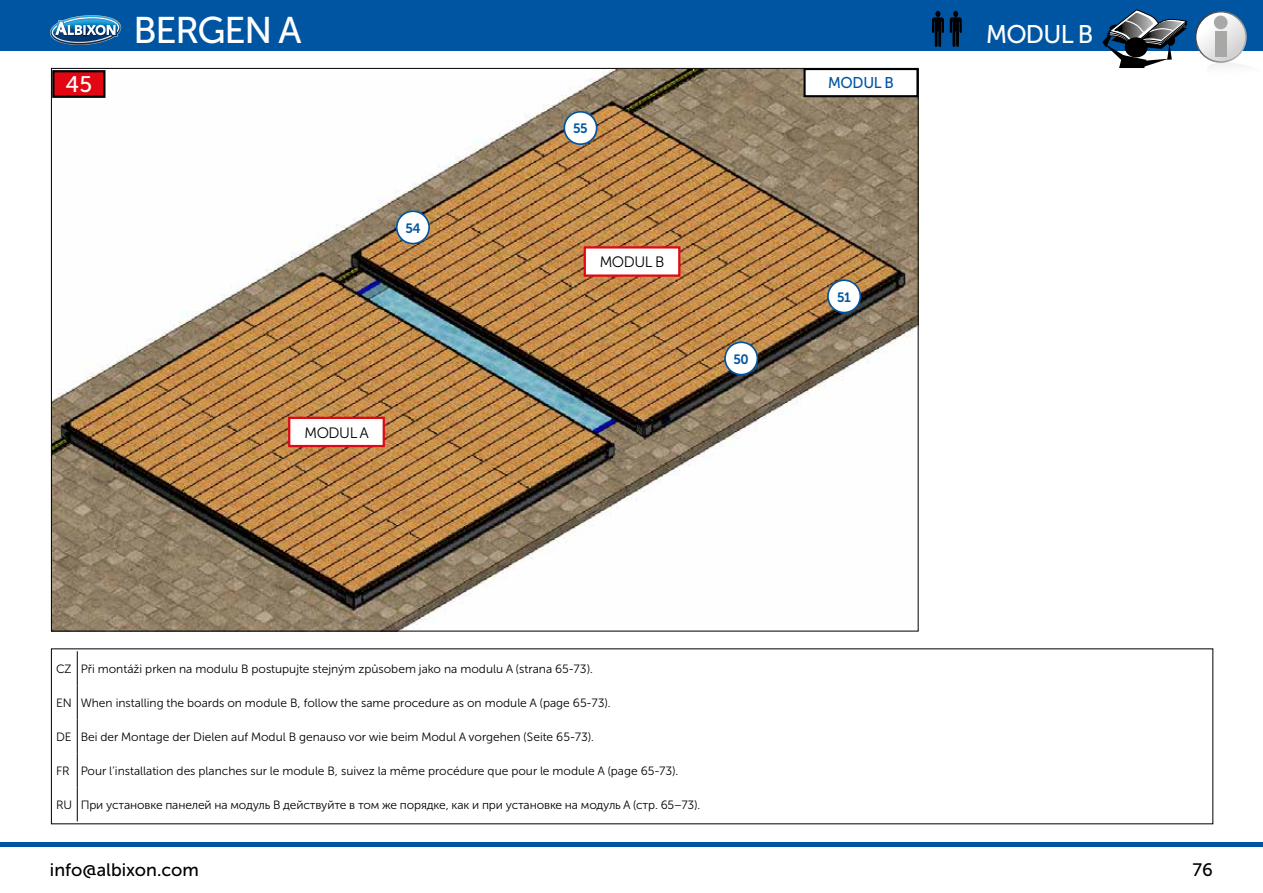
<style>
.page{position:relative;width:1263px;height:893px;background:#fff}
.page>*{position:absolute;margin:0;border:0;box-sizing:border-box;transform-origin:0 0}
.t1{font:37.05px "Museo Sans Cyrl 500";letter-spacing:-.03em;color:#fff}
.t2{font:25.5px "Museo Sans Cyrl 500";letter-spacing:-.03em;color:#fff}
.t3{font:22.5px "Museo Sans Cyrl 500";color:#fff}
.t4{font:18px "Museo Sans Cyrl 500";color:#000}
.t5{font:15.6px "Museo Sans Cyrl 500";letter-spacing:-.02em;color:#0055a3;scale:.96 1}
.t6{font:15px "Museo Sans Cyrl 300";letter-spacing:-.03em;color:#000}
.t7{font:13.5px "Museo Sans Cyrl 700";letter-spacing:-.03em;color:#0055a3}
.t8{font:12px "Museo Sans Cyrl 300";color:#000}
</style>
<div class="page">
<div style="left:0;top:0;width:1263px;height:51px;background:#0055a3"></div>
<hr style="left:0;top:842px;width:1263px;height:4px;background:#0055a3">
<svg style="left:1196px;top:12px;width:50px;height:50px"></svg>
<div style="left:1195px;top:11px;width:52px;height:52px;border:2px solid #fff;border-radius:50%"></div>
<svg style="left:1209px;top:62px;width:32px;height:5px"></svg>
<div style="left:1215px;top:32px;width:11px;height:25px;background:#a8a8a7"></div>
<div style="left:1214px;top:16px;width:13px;height:13px;background:#a8a8a7;border-radius:50%"></div>
<svg style="left:1102px;top:10px;width:85px;height:58px"></svg>
<svg style="left:50px;top:15px;width:71px;height:30px"></svg>
<img style="left:53px;top:70px;width:863px;height:559px">
<div style="left:53px;top:71px;width:51px;height:26px;background:#e30613"></div>
<div style="left:52px;top:70px;width:53px;height:28px;border:2px solid #000"></div>
<div style="left:828px;top:280px;width:32px;height:33px;background:#fff;border-radius:50%"></div>
<div style="left:827px;top:279px;width:34px;height:34px;border:2px solid #0055a3;border-radius:50%"></div>
<div style="left:725px;top:342px;width:32px;height:33px;background:#fff;border-radius:50%"></div>
<div style="left:724px;top:341px;width:34px;height:34px;border:2px solid #0055a3;border-radius:50%"></div>
<div style="left:397px;top:211px;width:32px;height:33px;background:#fff;border-radius:50%"></div>
<div style="left:396px;top:210px;width:34px;height:34px;border:2px solid #0055a3;border-radius:50%"></div>
<div style="left:564px;top:112px;width:33px;height:32px;background:#fff;border-radius:50%"></div>
<div style="left:563px;top:111px;width:34px;height:34px;border:2px solid #0055a3;border-radius:50%"></div>
<hr style="left:77px;top:651px;width:1px;height:34px;background:#000">
<hr style="left:77px;top:685px;width:1px;height:34px;background:#000">
<hr style="left:77px;top:719px;width:1px;height:34px;background:#000">
<hr style="left:77px;top:753px;width:1px;height:34px;background:#000">
<hr style="left:77px;top:787px;width:1px;height:34px;background:#000">
<div style="left:289px;top:418px;width:95px;height:28px;background:#fff"></div>
<div style="left:288px;top:417px;width:97px;height:30px;border:2px solid #e30613"></div>
<div style="left:585px;top:247px;width:94px;height:29px;background:#fff"></div>
<div style="left:584px;top:246px;width:96px;height:31px;border:2px solid #e30613"></div>
<svg style="left:932px;top:11px;width:12px;height:36px"></svg>
<svg style="left:950px;top:11px;width:12px;height:36px"></svg>
<div style="left:804px;top:69px;width:113px;height:27px;background:#fff"></div>
<div style="left:803px;top:68px;width:115px;height:29px;border:2px solid #000"></div>
<h3 class="t3" style="left:66px;top:72px;width:28px">45</h3>
<h1 class="t1" style="left:134px;top:10px;width:170px">BERGEN A</h1>
<p class="t7" style="left:405px;top:220px;width:17px">54</p>
<p class="t6" style="left:305px;top:424px;width:66px">MODUL A</p>
<p class="t7" style="left:573px;top:121px;width:16px">55</p>
<p class="t6" style="left:600px;top:254px;width:66px">MODUL B</p>
<p class="t7" style="left:733px;top:351px;width:17px">50</p>
<h3 class="t5" style="left:828px;top:75px;width:70px">MODUL B</h3>
<p class="t7" style="left:837px;top:289px;width:15px">51</p>
<p class="t8" style="left:56px;top:662px;width:538px">CZ Při montáži prken na modulu B postupujte stejným způsobem jako na modulu A (strana 65-73).</p>
<p class="t8" style="left:56px;top:696px;width:556px">EN When installing the boards on module B, follow the same procedure as on module A (page 65-73).</p>
<p class="t8" style="left:56px;top:730px;width:539px">DE Bei der Montage der Dielen auf Modul B genauso vor wie beim Modul A vorgehen (Seite 65-73).</p>
<p class="t8" style="left:56px;top:764px;width:624px">FR Pour l’installation des planches sur le module B, suivez la même procédure que pour le module A (page 65-73).</p>
<p class="t8" style="left:56px;top:798px;width:646px">RU При установке панелей на модуль B действуйте в том же порядке, как и при установке на модуль A (стр. 65–73).</p>
<h2 class="t2" style="left:986px;top:20px;width:109px">MODUL B</h2>
<h3 class="t4" style="left:50px;top:860px;width:150px">info@albixon.com</h3>
<h3 class="t4" style="left:1192px;top:860px;width:22px">76</h3>
</div>
